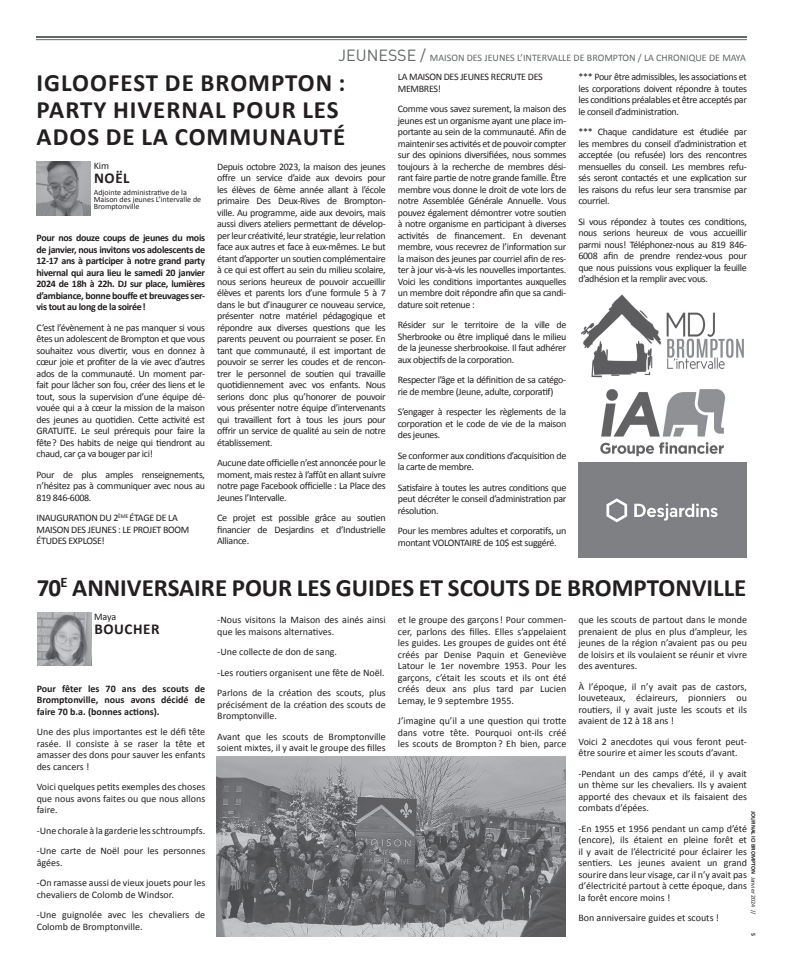
<style>
.page{position:relative;width:792px;height:972px;background:#fff}
.page>*{position:absolute;margin:0;border:0;box-sizing:border-box;transform-origin:0 0}
.t1{font:700 25px/27px "Calibri";letter-spacing:.04em;color:#231f20}
.t2{font:700 25px "Calibri";color:#231f20}
.t3{font:700 15.1px "Calibri";letter-spacing:.04em;color:#231f20}
.t4{font:10px/11.5px "Calibri";letter-spacing:-.015em;color:#231f20;text-align:justify}
.t5{font:700 10px/11.5px "Calibri";letter-spacing:-.03em;color:#231f20;text-align:justify}
.t6{font:10px "Calibri";color:#636666}
.t7{font:8px/7px "Calibri";color:#231f20}
.t8{font:700 6px "Calibri";color:#231f20}
.s1{font-family:"DIN";font-size:16px}
.s2{font-weight:400}
</style>
<div class="page">
<hr style="left:36px;top:39px;width:711px;height:1px;background:#636666">
<hr style="left:36px;top:36px;width:711px;height:2px;background:#636666">
<img style="left:37px;top:162px;width:54px;height:54px">
<img style="left:37px;top:612px;width:54px;height:54px">
<img style="left:217px;top:756px;width:349px;height:181px">
<img style="left:578px;top:389px;width:169px;height:169px">
<img style="left:581px;top:294px;width:163px;height:84px">
<p class="t6" style="left:338px;top:51px;width:409px"><span class="s1">JEUNESSE /</span> MAISON DES JEUNES L’INTERVALLE DE BROMPTON / LA CHRONIQUE DE MAYA</p>
<h1 class="t1" style="left:37px;top:68px;width:310px">IGLOOFEST DE BROMPTON :<br>PARTY HIVERNAL POUR LES<br>ADOS DE LA COMMUNAUTÉ</h1>
<p class="t4" style="left:94px;top:160px;width:17px">Kim</p>
<h2 class="t3" style="left:94px;top:169px;width:37px">NOËL</h2>
<p class="t7" style="left:94px;top:188px;width:109px">Adjointe administrative de la<br>Maison des jeunes L’intervalle de<br>Bromptonville</p>
<p class="t4" style="left:217px;top:160px;width:170px">Depuis octobre 2023, la maison des jeunes offre un service d’aide aux devoirs pour les élèves de 6ème année allant à l’école primaire Des Deux-Rives de Brompton&shy;ville. Au programme, aide aux devoirs, mais aussi divers ateliers permettant de dévelop&shy;per leur créativité, leur stratégie, leur relation face aux autres et face à eux-mêmes. Le but étant d’apporter un soutien complémentaire à ce qui est offert au sein du milieu scolaire, nous serions heureux de pouvoir accueillir élèves et parents lors d’une formule 5 à 7 dans le but d’inaugurer ce nouveau service, présenter notre matériel pédagogique et répondre aux diverses questions que les parents peuvent ou pourraient se poser. En tant que communauté, il est important de pouvoir se serrer les coudes et de rencon&shy;trer le personnel de soutien qui travaille quotidiennement avec vos enfants. Nous serions donc plus qu’honorer de pouvoir vous présenter notre équipe d’intervenants qui travaillent fort à tous les jours pour offrir un service de qualité au sein de notre établissement.</p>
<p class="t4" style="left:217px;top:457px;width:170px">Aucune date officielle n’est annoncée pour le moment, mais restez à l’affût en allant suivre notre page Facebook officielle : La Place des Jeunes l’Intervalle.</p>
<p class="t4" style="left:217px;top:512px;width:170px">Ce projet est possible grâce au soutien financier de Desjardins et d’Industrielle Alliance.</p>
<p class="t5" style="left:37px;top:232px;width:170px">Pour nos douze coups de jeunes du mois de janvier, nous invitons vos adolescents de 12-17 ans à participer à notre grand party hivernal qui aura lieu le samedi 20 janvier 2024 de 18h à 22h. DJ sur place, lumières d’ambiance, bonne bouffe et breuvages ser&shy;vis tout au long de la soirée!</p>
<p class="t4" style="left:37px;top:321px;width:170px">C’est l’évènement à ne pas manquer si vous êtes un adolescent de Brompton et que vous souhaitez vous divertir, vous en donnez à cœur joie et profiter de la vie avec d’autres ados de la communauté. Un moment par&shy;fait pour lâcher son fou, créer des liens et le tout, sous la supervision d’une équipe dé&shy;vouée qui a à cœur la mission de la maison des jeunes au quotidien. Cette activité est GRATUITE. Le seul prérequis pour faire la fête? Des habits de neige qui tiendront au chaud, car ça va bouger par ici!</p>
<p class="t4" style="left:37px;top:468px;width:170px">Pour de plus amples renseignements, n’hésitez pas à communiquer avec nous au 819 846-6008.</p>
<p class="t4" style="left:37px;top:512px;width:154px;text-align:left">INAUGURATION DU 2<sup>ÈME</sup> ÉTAGE DE LA<br>MAISON DES JEUNES : LE PROJET BOOM<br>ÉTUDES EXPLOSE!</p>
<p class="t4" style="left:398px;top:71px;width:147px">LA MAISON DES JEUNES RECRUTE DES<br>MEMBRES!</p>
<p class="t4" style="left:398px;top:103px;width:170px">Comme vous savez surement, la maison des jeunes est un organisme ayant une place im&shy;portante au sein de la communauté. Afin de maintenir ses activités et de pouvoir compter sur des opinions diversifiées, nous sommes toujours à la recherche de membres dési&shy;rant faire partie de notre grande famille. Être membre vous donne le droit de vote lors de notre Assemblée Générale Annuelle. Vous pouvez également démontrer votre soutien à notre organisme en participant à diverses activités de financement. En devenant membre, vous recevrez de l’information sur la maison des jeunes par courriel afin de res&shy;ter à jour vis-à-vis les nouvelles importantes.<br>Voici les conditions importantes auxquelles un membre doit répondre afin que sa candi&shy;dature soit retenue :</p>
<p class="t4" style="left:398px;top:319px;width:170px">Résider sur le territoire de la ville de Sherbrooke ou être impliqué dans le milieu de la jeunesse sherbrookoise. Il faut adhérer aux objectifs de la corporation.</p>
<p class="t4" style="left:398px;top:374px;width:170px">Respecter l’âge et la définition de sa catégo&shy;rie de membre (Jeune, adulte, corporatif)</p>
<p class="t4" style="left:398px;top:406px;width:170px">S’engager à respecter les règlements de la corporation et le code de vie de la maison des jeunes.</p>
<p class="t4" style="left:398px;top:449px;width:170px">Se conformer aux conditions d’acquisition de la carte de membre.</p>
<p class="t4" style="left:398px;top:481px;width:170px">Satisfaire à toutes les autres conditions que peut décréter le conseil d’administration par résolution.</p>
<p class="t4" style="left:398px;top:525px;width:170px">Pour les membres adultes et corporatifs, un montant VOLONTAIRE de 10$ est suggéré.</p>
<p class="t4" style="left:578px;top:71px;width:170px">*** Pour être admissibles, les associations et les corporations doivent répondre à toutes les conditions préalables et être acceptés par le conseil d’administration.</p>
<p class="t4" style="left:578px;top:126px;width:170px">*** Chaque candidature est étudiée par les membres du conseil d’administration et acceptée (ou refusée) lors des rencontres mensuelles du conseil. Les membres refu&shy;sés seront contactés et une explication sur les raisons du refus leur sera transmise par courriel.</p>
<p class="t4" style="left:578px;top:215px;width:170px">Si vous répondez à toutes ces conditions, nous serions heureux de vous accueillir parmi nous! Téléphonez-nous au 819 846- 6008 afin de prendre rendez-vous pour que nous puissions vous expliquer la feuille d’adhésion et la remplir avec vous.</p>
<h1 class="t2" style="left:37px;top:572px;width:711px">70<sup>E</sup> ANNIVERSAIRE POUR LES GUIDES ET SCOUTS DE BROMPTONVILLE</h1>
<p class="t4" style="left:94px;top:610px;width:24px">Maya</p>
<h2 class="t3" style="left:94px;top:619px;width:67px">BOUCHER</h2>
<p class="t4" style="left:217px;top:614px;width:170px">-Nous visitons la Maison des ainés ainsi que les maisons alternatives.</p>
<p class="t4" style="left:217px;top:641px;width:170px;line-height:20.5px;text-align:left">-Une collecte de don de sang.<br>-Les routiers organisent une fête de Noël.<br>Parlons de la création des scouts, plus</p>
<p class="t4" style="left:217px;top:698px;width:170px">précisément de la création des scouts de<br>Bromptonville.</p>
<p class="t4" style="left:217px;top:730px;width:170px">Avant que les scouts de Bromptonville soient mixtes, il y avait le groupe des filles</p>
<p class="t4" style="left:398px;top:614px;width:170px">et le groupe des garçons! Pour commen&shy;cer, parlons des filles. Elles s’appelaient les guides. Les groupes de guides ont été créés par Denise Paquin et Geneviève Latour le 1er novembre 1953. Pour les garçons, c’était les scouts et ils ont été créés deux ans plus tard par Lucien Lemay, le 9 septembre 1955.</p>
<p class="t4" style="left:398px;top:715px;width:170px">J’imagine qu’il a une question qui trotte dans votre tête. Pourquoi ont-ils créé les scouts de Brompton? Eh bien, parce</p>
<p class="t4" style="left:578px;top:614px;width:170px">que les scouts de partout dans le monde prenaient de plus en plus d’ampleur, les jeunes de la région n’avaient pas ou peu de loisirs et ils voulaient se réunir et vivre des aventures.</p>
<p class="t4" style="left:578px;top:680px;width:170px">À l’époque, il n’y avait pas de castors, louveteaux, éclaireurs, pionniers ou routiers, il y avait juste les scouts et ils avaient de 12 à 18 ans !</p>
<p class="t4" style="left:578px;top:735px;width:170px">Voici 2 anecdotes qui vous feront peut&shy;être sourire et aimer les scouts d’avant.</p>
<p class="t4" style="left:578px;top:767px;width:170px">-Pendant un des camps d’été, il y avait un thème sur les chevaliers. Ils y avaient apporté des chevaux et ils faisaient des combats d’épées.</p>
<p class="t4" style="left:578px;top:822px;width:170px">-En 1955 et 1956 pendant un camp d’été (encore), ils étaient en pleine forêt et il y avait de l’électricité pour éclairer les sentiers. Les jeunes avaient un grand sourire dans leur visage, car il n’y avait pas d’électricité partout à cette époque, dans la forêt encore moins !</p>
<p class="t4" style="left:578px;top:912px;width:142px">Bon anniversaire guides et scouts !</p>
<p class="t5" style="left:37px;top:682px;width:170px">Pour fêter les 70 ans des scouts de Bromptonville, nous avons décidé de faire 70 b.a. (bonnes actions).</p>
<p class="t4" style="left:37px;top:725px;width:170px">Une des plus importantes est le défi tête rasée. Il consiste à se raser la tête et amasser des dons pour sauver les enfants des cancers !</p>
<p class="t4" style="left:37px;top:780px;width:170px">Voici quelques petits exemples des choses que nous avons faites ou que nous allons faire.</p>
<p class="t4" style="left:37px;top:819px;width:170px;line-height:20.5px">-Une chorale à la garderie les schtroumpfs. -Une carte de Noël pour les personnes</p>
<p class="t4" style="left:37px;top:851px;width:170px;line-height:20.5px">âgées.<br>-On ramasse aussi de vieux jouets pour les</p>
<p class="t4" style="left:37px;top:883px;width:170px;line-height:20.5px">chevaliers de Colomb de Windsor.<br>-Une guignolée avec les chevaliers de</p>
<p class="t4" style="left:37px;top:920px;width:107px">Colomb de Bromptonville.</p>
<p class="t8" style="left:757px;top:811px;width:105px;rotate:90deg">JOURNAL ICI BROMPTON <span class="s2">Janvier 2024 //</span></p>
<p class="t8" style="left:757px;top:933px;width:5px;rotate:90deg">5</p>
</div>
